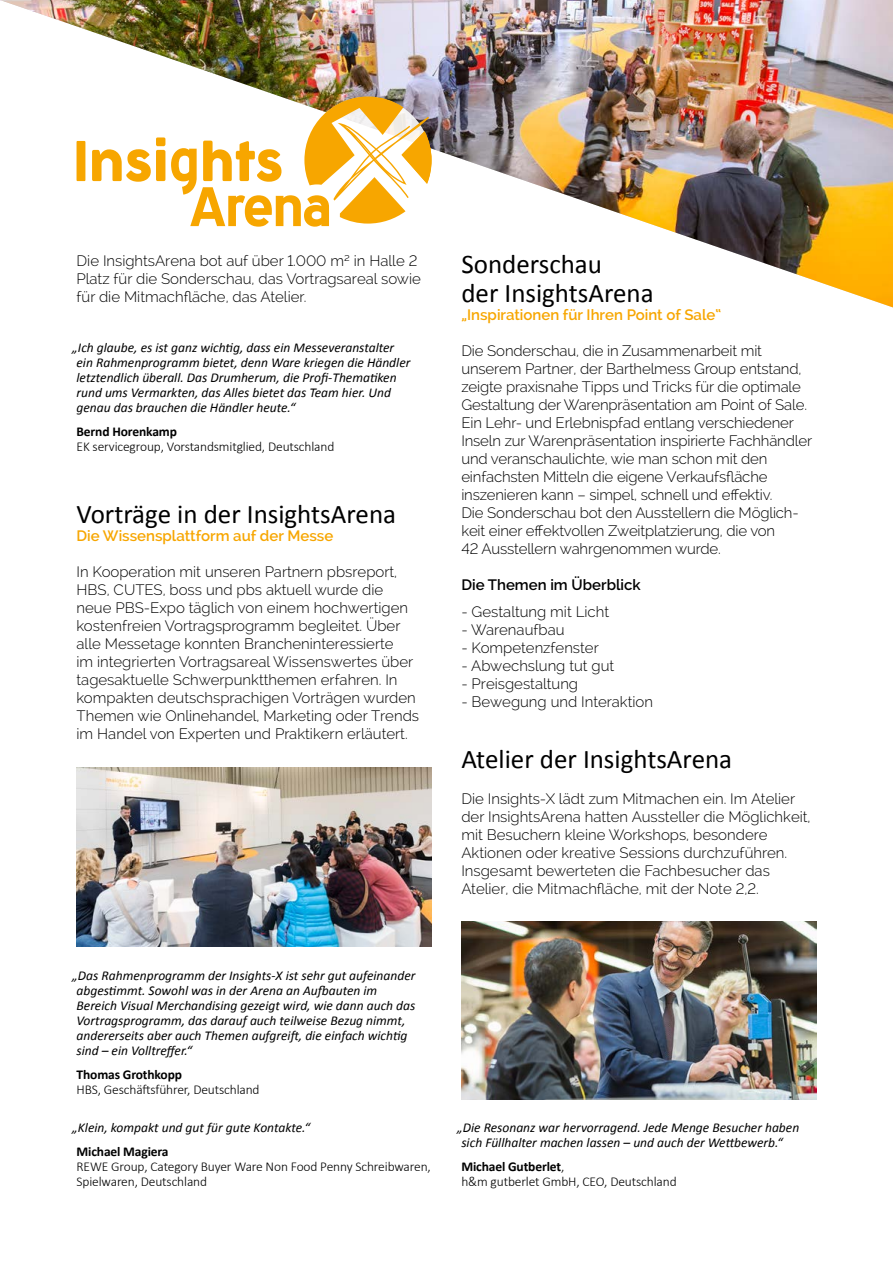
<style>
.page{position:relative;width:893px;height:1263px;background:#fff}
.page>*{position:absolute;margin:0;border:0;box-sizing:border-box;transform-origin:0 0}
.t1{font:27px "Calibri";color:#000}
.t2{font:300 15px/18px "Raleway";color:#000}
.t3{font:600 15px "Raleway";color:#f7a600}
.t4{font:600 15px "Raleway";color:#000}
.t5{font:italic 13.5px/15px "Calibri";color:#000}
.t6{font:300 13.5px/15px "Calibri";letter-spacing:-.01em;color:#000}
.t7{font:700 13.5px "Calibri";letter-spacing:-.01em;color:#000}
.s1{font-weight:700}
.s2{font-weight:300}
</style>
<div class="page">
<img style="left:0;top:0;width:893px;height:307px">
<img style="left:461px;top:921px;width:355px;height:178px">
<svg style="left:77px;top:141px;width:8px;height:40px"></svg>
<svg style="left:92px;top:137px;width:73px;height:45px"></svg>
<svg style="left:171px;top:97px;width:261px;height:130px"></svg>
<img style="left:77px;top:768px;width:355px;height:178px">
<p class="t2" style="left:77px;top:252px;width:346px">Die InsightsArena bot auf über 1.000 m² in Halle 2<br>Platz für die Sonderschau, das Vortragsareal sowie für die Mitmachfläche, das Atelier.</p>
<p class="t5" style="left:77px;top:339px;width:335px;text-indent:-4px">„Ich glaube, es ist ganz wichtig, dass ein Messeveranstalter ein Rahmenprogramm bietet, denn Ware kriegen die Händler letztendlich überall. Das Drumherum, die Profi-Thematiken rund ums Vermarkten, das Alles bietet das Team hier. Und genau das brauchen die Händler heute.“</p>
<p class="t6" style="left:77px;top:423px;width:259px"><span class="s1">Bernd Horenkamp<br></span>EK servicegroup, Vorstandsmitglied, Deutschland</p>
<p class="t1" style="left:77px;top:497px;width:321px">Vorträge in der InsightsArena</p>
<p class="t3" style="left:77px;top:527px;width:258px">Die Wissensplattform auf der Messe</p>
<p class="t2" style="left:77px;top:563px;width:344px">In Kooperation mit unseren Partnern pbsreport, HBS, CUTES, boss und pbs aktuell wurde die neue PBS-Expo täglich von einem hochwertigen kostenfreien Vortragsprogramm begleitet. Über alle Messetage konnten Brancheninteressierte<br>im integrierten Vortragsareal Wissenswertes über tagesaktuelle Schwerpunktthemen erfahren. In kompakten deutschsprachigen Vorträgen wurden Themen wie Onlinehandel, Marketing oder Trends im Handel von Experten und Praktikern erläutert.</p>
<p class="t1" style="left:461px;top:247px;width:142px">Sonderschau</p>
<p class="t1" style="left:461px;top:276px;width:194px">der InsightsArena</p>
<p class="t3" style="left:461px;top:306px;width:261px">„Inspirationen für Ihren Point of Sale“</p>
<p class="t2" style="left:461px;top:341px;width:347px">Die Sonderschau, die in Zusammenarbeit mit unserem Partner, der Barthelmess Group entstand, zeigte praxisnahe Tipps und Tricks für die optimale Gestaltung der Warenpräsentation am Point of Sale.</p>
<p class="t2" style="left:461px;top:413px;width:352px">Ein Lehr- und Erlebnispfad entlang verschiedener Inseln zur Warenpräsentation inspirierte Fachhändler und veranschaulichte, wie man schon mit den einfachsten Mitteln die eigene Verkaufsfläche inszenieren kann – simpel, schnell und effektiv.</p>
<p class="t2" style="left:461px;top:503px;width:339px">Die Sonderschau bot den Ausstellern die Möglich&shy;keit einer effektvollen Zweitplatzierung, die von</p>
<p class="t2" style="left:461px;top:539px;width:261px">42 Ausstellern wahrgenommen wurde.</p>
<p class="t4" style="left:461px;top:576px;width:181px">Die Themen im Überblick</p>
<p class="t2" style="left:461px;top:602px;width:149px">- Gestaltung mit Licht</p>
<p class="t2" style="left:461px;top:620px;width:105px">- Warenaufbau</p>
<p class="t2" style="left:461px;top:638px;width:139px">- Kompetenzfenster</p>
<p class="t2" style="left:461px;top:656px;width:154px">- Abwechslung tut gut</p>
<p class="t2" style="left:461px;top:674px;width:118px">- Preisgestaltung</p>
<p class="t2" style="left:461px;top:692px;width:193px">- Bewegung und Interaktion</p>
<p class="t1" style="left:461px;top:742px;width:272px">Atelier der InsightsArena</p>
<p class="t2" style="left:461px;top:789px;width:351px">Die Insights-X lädt zum Mitmachen ein. Im Atelier der InsightsArena hatten Aussteller die Möglichkeit, mit Besuchern kleine Workshops, besondere Aktionen oder kreative Sessions durchzuführen.<br>Insgesamt bewerteten die Fachbesucher das Atelier, die Mitmachfläche, mit der Note 2,2.</p>
<p class="t5" style="left:77px;top:967px;width:340px;text-indent:-4px">„Das Rahmenprogramm der Insights-X ist sehr gut aufeinander abgestimmt. Sowohl was in der Arena an Aufbauten im Bereich Visual Merchandising gezeigt wird, wie dann auch das Vortragsprogramm, das darauf auch teilweise Bezug nimmt, andererseits aber auch Themen aufgreift, die einfach wichtig sind – ein Volltreffer.“</p>
<p class="t6" style="left:77px;top:1066px;width:185px"><span class="s1">Thomas Grothkopp<br></span>HBS, Geschäftsführer, Deutschland</p>
<p class="t5" style="left:72px;top:1120px;width:239px">„Klein, kompakt und gut für gute Kontakte.“</p>
<p class="t6" style="left:77px;top:1144px;width:356px"><span class="s1">Michael Magiera<br></span>REWE Group, Category Buyer Ware Non Food Penny Schreibwaren,<br>Spielwaren, Deutschland</p>
<p class="t5" style="left:457px;top:1120px;width:344px">„Die Resonanz war hervorragend. Jede Menge Besucher haben</p>
<p class="t5" style="left:461px;top:1135px;width:323px">sich Füllhalter machen lassen – und auch der Wettbewerb.“</p>
<p class="t7" style="left:461px;top:1158px;width:104px">Michael Gutberlet<span class="s2">,</span></p>
<p class="t6" style="left:461px;top:1174px;width:217px">h&amp;m gutberlet GmbH, CEO, Deutschland</p>
</div>
